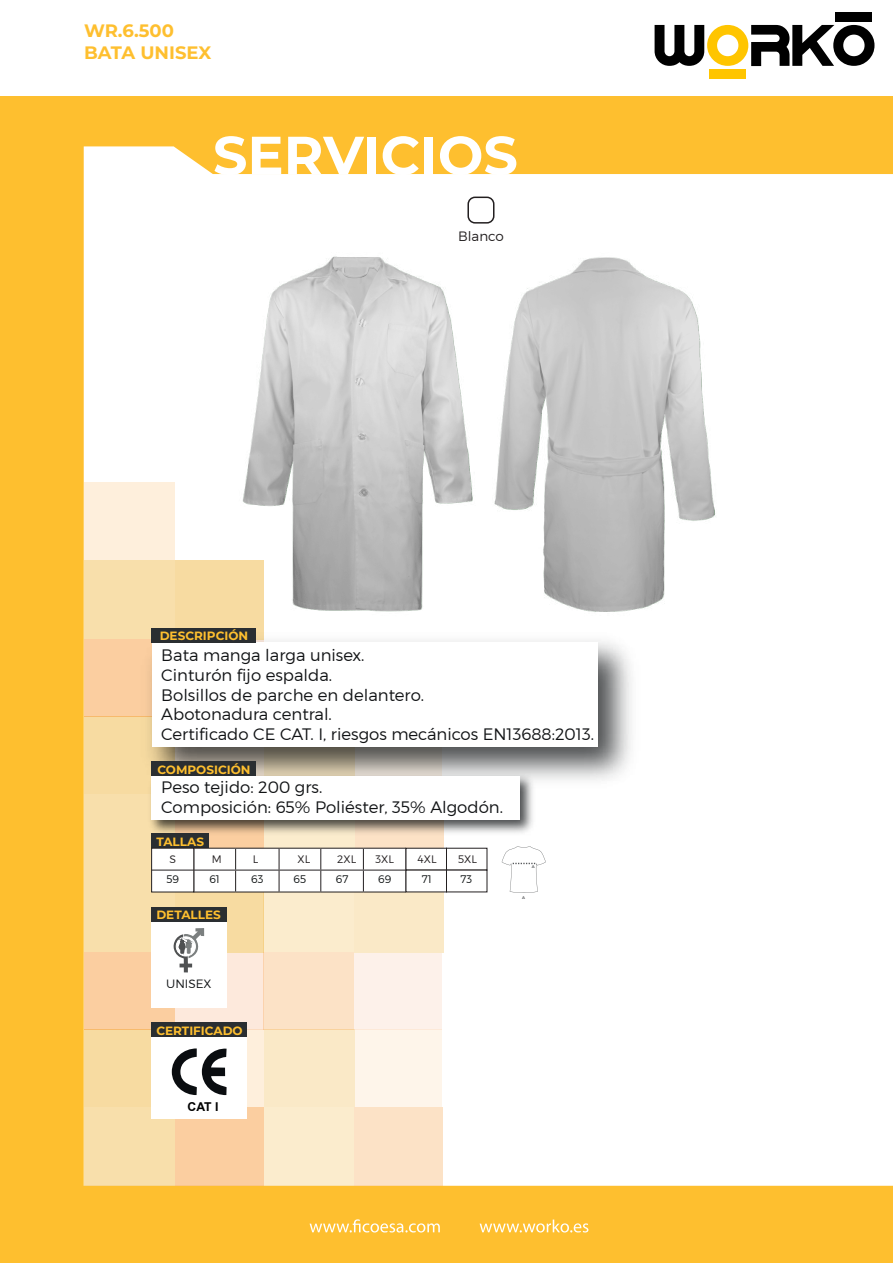
<style>
.page{position:relative;width:893px;height:1263px;background:#fff}
.page>*{position:absolute;margin:0;border:0;box-sizing:border-box;transform-origin:0 0}
.t1{font:700 54px "Montserrat";color:#fff}
.t2{font:700 18px/21.6px "Montserrat";color:#febf2f}
.t3{font:300 16.5px/19.8px "Montserrat";color:#111315}
.t4{font:300 13.5px "Montserrat";color:#231f20}
.t5{font:700 12.15px "Arial";color:#000001}
.t6{font:700 12px "Montserrat";color:#febf2f}
.t7{font:300 12px "Montserrat";color:#111416}
.t8{font:300 10.95px "Montserrat";color:#0c1011}
.t9{font:300 10.8px "Montserrat";color:#231f20}
.t10{font:700 3.9px "Montserrat";color:#585a5c}
</style>
<div class="page">
<div style="left:0;top:96px;width:893px;height:1167px;background:#febf2f"></div>
<div style="left:84px;top:146px;width:809px;height:1040px;background:#fff"></div>
<div style="left:175px;top:1029px;width:89px;height:78px;background:#feefdc"></div>
<div style="left:84px;top:1029px;width:91px;height:78px;background:#f7dba1"></div>
<div style="left:84px;top:1107px;width:91px;height:79px;background:#f8dfab"></div>
<div style="left:175px;top:1107px;width:89px;height:79px;background:#fbcea0"></div>
<div style="left:174px;top:952px;width:90px;height:77px;background:#fde9dc"></div>
<div style="left:174px;top:873px;width:90px;height:79px;background:#f7dba1"></div>
<div style="left:84px;top:873px;width:90px;height:79px;background:#f8dfab"></div>
<div style="left:84px;top:952px;width:90px;height:77px;background:#fbcea0"></div>
<div style="left:84px;top:482px;width:90px;height:78px;background:#feefdc"></div>
<div style="left:84px;top:716px;width:91px;height:78px;background:#f7dba1"></div>
<div style="left:84px;top:794px;width:91px;height:79px;background:#f8dfab"></div>
<svg style="left:209px;top:838px;width:55px;height:10px"></svg>
<div style="left:353px;top:1029px;width:89px;height:78px;background:#fef5ea"></div>
<div style="left:264px;top:1029px;width:91px;height:78px;background:#fae9c7"></div>
<div style="left:264px;top:1107px;width:91px;height:79px;background:#fbeccd"></div>
<div style="left:355px;top:1107px;width:88px;height:79px;background:#fce2c6"></div>
<div style="left:353px;top:952px;width:89px;height:77px;background:#fdf1ea"></div>
<div style="left:354px;top:873px;width:89px;height:79px;background:#fae9c7"></div>
<div style="left:264px;top:873px;width:90px;height:79px;background:#fbeccd"></div>
<div style="left:264px;top:952px;width:90px;height:77px;background:#fce2c6"></div>
<div style="left:264px;top:794px;width:91px;height:79px;background:linear-gradient(to right,#fbeccd,#fbeccd)"></div>
<div style="left:355px;top:794px;width:88px;height:79px;background:linear-gradient(to right,#fce2c6,#fce2c6)"></div>
<div style="left:174px;top:560px;width:90px;height:79px;background:#f7dba1"></div>
<div style="left:84px;top:560px;width:90px;height:79px;background:#f8dfab"></div>
<div style="left:84px;top:639px;width:90px;height:77px;background:#fbcea0"></div>
<svg style="left:310px;top:1219px;width:278px;height:13px"></svg>
<div style="left:709px;top:69px;width:37px;height:10px;background:#ffc500"></div>
<div style="left:835px;top:12px;width:37px;height:9px;background:#000"></div>
<svg style="left:655px;top:25px;width:219px;height:41px"></svg>
<img style="left:134px;top:625px;width:512px;height:171px">
<div style="left:152px;top:643px;width:446px;height:104px;background:#fff"></div>
<div style="left:152px;top:628px;width:104px;height:15px;background:#2a2e31"></div>
<img style="left:145px;top:769px;width:394px;height:69px">
<div style="left:152px;top:776px;width:368px;height:43px;background:#fff"></div>
<div style="left:152px;top:761px;width:104px;height:15px;background:#2a2e31"></div>
<div style="left:151px;top:833px;width:58px;height:15px;background:#2a2e31"></div>
<div style="left:151px;top:907px;width:75px;height:15px;background:#2a2e31"></div>
<div style="left:151px;top:1022px;width:96px;height:15px;background:#2a2e31"></div>
<svg style="left:194px;top:848px;width:212px;height:43px"></svg>
<hr style="left:193px;top:891px;width:43px;height:1px;background:#231f20">
<hr style="left:236px;top:891px;width:43px;height:1px;background:#231f20">
<hr style="left:279px;top:891px;width:42px;height:1px;background:#231f20">
<hr style="left:321px;top:891px;width:42px;height:1px;background:#231f20">
<hr style="left:363px;top:891px;width:43px;height:1px;background:#231f20">
<div style="left:151px;top:848px;width:43px;height:44px;background:#fff;border:1px solid #231f20"></div>
<hr style="left:152px;top:870px;width:42px;height:1px;background:#231f20">
<div style="left:151px;top:1037px;width:96px;height:82px;background:#fff"></div>
<div style="left:151px;top:922px;width:76px;height:85px;background:#fff"></div>
<svg style="left:173px;top:928px;width:31px;height:44px"></svg>
<svg style="left:172px;top:1048px;width:55px;height:47px"></svg>
<div style="left:406px;top:848px;width:41px;height:22px;background:#fff"></div>
<div style="left:406px;top:870px;width:41px;height:22px;background:#fff"></div>
<div style="left:446px;top:848px;width:41px;height:22px;background:#fff"></div>
<div style="left:446px;top:870px;width:41px;height:22px;background:#fff"></div>
<div style="left:468px;top:197px;width:26px;height:26px;background:#fff;border-radius:7px"></div>
<div style="left:467px;top:197px;width:27px;height:27px;border:2px solid #231f20;border-radius:7px"></div>
<img style="left:175px;top:252px;width:248px;height:364px">
<img style="left:423px;top:252px;width:364px;height:364px">
<svg style="left:502px;top:846px;width:44px;height:47px"></svg>
<p class="t2" style="left:84px;top:19px;width:129px">WR.6.500<br>BATA UNISEX</p>
<h1 class="t1" style="left:213px;top:116px;width:306px">SERVICIOS</h1>
<p class="t4" style="left:458px;top:228px;width:47px">Blanco</p>
<p class="t6" style="left:160px;top:627px;width:90px">DESCRIPCIÓN</p>
<p class="t3" style="left:161px;top:645px;width:434px">Bata manga larga unisex.<br>Cinturón fijo espalda.<br>Bolsillos de parche en delantero.<br>Abotonadura central.<br>Certificado CE CAT. I, riesgos mecánicos EN13688:2013.</p>
<p class="t6" style="left:157px;top:761px;width:95px">COMPOSICIÓN</p>
<p class="t3" style="left:161px;top:777px;width:343px">Peso tejido: 200 grs.<br>Composición: 65% Poliéster, 35% Algodón.</p>
<p class="t6" style="left:156px;top:833px;width:49px">TALLAS</p>
<p class="t9" style="left:169px;top:852px;width:8px">S</p>
<p class="t9" style="left:212px;top:852px;width:11px">M</p>
<p class="t9" style="left:253px;top:852px;width:7px">L</p>
<p class="t9" style="left:298px;top:852px;width:14px">XL</p>
<p class="t9" style="left:337px;top:852px;width:21px">2XL</p>
<p class="t9" style="left:376px;top:852px;width:20px">3XL</p>
<p class="t8" style="left:166px;top:873px;width:14px">59</p>
<p class="t8" style="left:209px;top:873px;width:12px">61</p>
<p class="t8" style="left:251px;top:873px;width:14px">63</p>
<p class="t8" style="left:294px;top:873px;width:14px">65</p>
<p class="t8" style="left:336px;top:873px;width:14px">67</p>
<p class="t8" style="left:378px;top:873px;width:15px">69</p>
<p class="t6" style="left:156px;top:906px;width:66px">DETALLES</p>
<p class="t7" style="left:166px;top:976px;width:47px">UNISEX</p>
<p class="t6" style="left:156px;top:1022px;width:88px">CERTIFICADO</p>
<p class="t9" style="left:418px;top:852px;width:21px">4XL</p>
<p class="t8" style="left:422px;top:873px;width:12px">71</p>
<p class="t9" style="left:458px;top:852px;width:20px">5XL</p>
<p class="t8" style="left:461px;top:873px;width:13px">73</p>
<p class="t5" style="left:188px;top:1098px;width:32px">CAT I</p>
<p class="t10" style="left:532px;top:863px;width:4px">A</p>
<p class="t10" style="left:522px;top:894px;width:4px">A</p>
</div>
